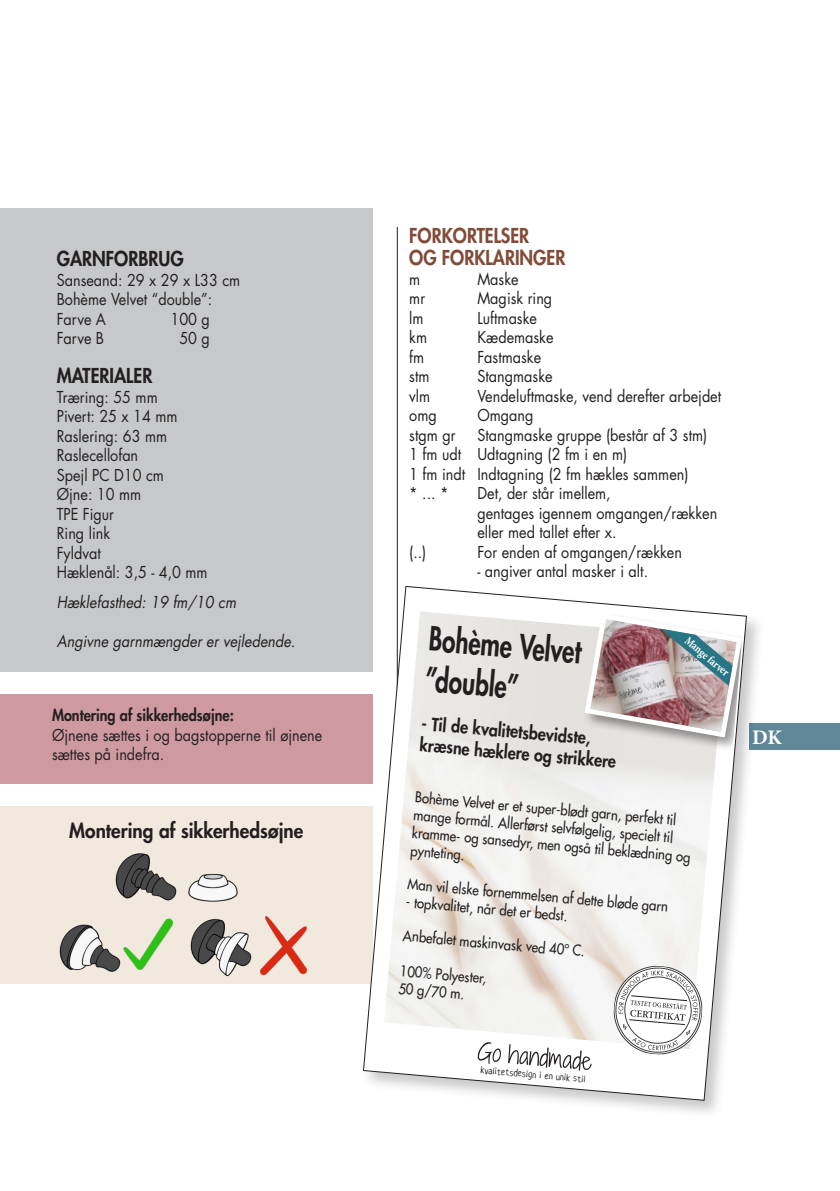
<style>
.page{position:relative;width:840px;height:1191px;background:#fff}
.page>*{position:absolute;margin:0;border:0;box-sizing:border-box;transform-origin:0 0}
.t1{font:800 32.4px/40.4px "Futura Std";color:#231f20;scale:.75 1}
.t2{font:700 20.6px "Minion Pro";color:#fff}
.t3{font:800 20px "Futura Std";color:#814b38;scale:.9 1}
.over_-_garnkort{font:800 20px "Futura Std";color:#231f20;scale:.95 1}
.over_-_garnkort-2{font:800 20px "Futura Std";color:#231f20;scale:.9 1}
.t4{font:800 17.8px/21.4px "Futura Std";color:#231f20;scale:.9 1}
.t5{font:16px/19.6px "Futura Std";color:#231f20;scale:.9 1}
.t6{font:italic 16px "Futura Std";color:#231f20;scale:.9 1}
.t7{font:800 16px "Futura Std";color:#231f20;scale:.9 1}
.t8{font:500 14.6px/17.8px "Futura Std";color:#231f20;scale:.9 1}
.t9{font:700 11.6px "Minion Pro";color:#fff;scale:.85 1}
.t10{font:9.8px "Neucha";color:#231f20}
</style>
<div class="page">
<hr style="left:397px;top:227px;width:1px;height:737px;background:#231f20">
<div style="left:748px;top:723px;width:91px;height:27px;background:#5f8798"></div>
<div style="left:0;top:693px;width:372px;height:90px;background:#ce9aa0"></div>
<div style="left:0;top:209px;width:372px;height:463px;background:#c7c8ca"></div>
<div style="left:0;top:807px;width:372px;height:177px;background:#f2e9de"></div>
<div style="left:361px;top:584px;width:403px;height:535px;background:#231f20;opacity:.24"></div>
<svg style="left:363px;top:586px;width:383px;height:514px"></svg>
<img style="left:115px;top:853px;width:123px;height:49px">
<img style="left:190px;top:916px;width:117px;height:61px">
<img style="left:59px;top:918px;width:115px;height:54px">
<p class="over_-_garnkort-2" style="left:57px;top:246px;width:142px">GARNFORBRUG</p>
<p class="t5" style="left:57px;top:270px;width:205px">Sanseand: 29 x 29 x L33 cm<br>Bohème Velvet “double”:<br>Farve A</p>
<p class="t5" style="left:170px;top:309px;width:45px">100 g</p>
<p class="t5" style="left:57px;top:328px;width:54px">Farve B</p>
<p class="t5" style="left:179px;top:328px;width:35px">50 g</p>
<p class="over_-_garnkort-2" style="left:57px;top:363px;width:108px">MATERIALER</p>
<p class="t5" style="left:57px;top:387px;width:114px">Træring: 55 mm</p>
<p class="t5" style="left:57px;top:406px;width:136px">Pivert: 25 x 14 mm<br>Raslering: 63 mm</p>
<p class="t5" style="left:57px;top:445px;width:121px">Raslecellofan<br>Spejl PC D10 cm<br>Øjne: 10 mm</p>
<p class="t5" style="left:57px;top:504px;width:65px">TPE Figur<br>Ring link</p>
<p class="t5" style="left:57px;top:543px;width:169px">Fyldvat<br>Hæklenål: 3,5 - 4,0 mm</p>
<p class="t6" style="left:57px;top:591px;width:201px">Hæklefasthed: 19 fm/10 cm</p>
<p class="t6" style="left:57px;top:630px;width:266px">Angivne garnmængder er vejledende.</p>
<p class="t7" style="left:52px;top:705px;width:203px">Montering af sikkerhedsøjne:</p>
<p class="t5" style="left:52px;top:725px;width:302px">Øjnene sættes i og bagstopperne til øjnene sættes på indefra.</p>
<p class="over_-_garnkort" style="left:69px;top:818px;width:248px">Montering af sikkerhedsøjne</p>
<p class="t3" style="left:409px;top:223px;width:135px">FORKORTELSER</p>
<p class="t3" style="left:409px;top:245px;width:175px">OG FORKLARINGER</p>
<p class="t5" style="left:409px;top:269px;width:14px">m</p>
<p class="t5" style="left:477px;top:269px;width:47px">Maske</p>
<p class="t5" style="left:409px;top:289px;width:19px">mr</p>
<p class="t5" style="left:477px;top:289px;width:85px">Magisk ring</p>
<p class="t5" style="left:409px;top:308px;width:17px">lm</p>
<p class="t5" style="left:477px;top:308px;width:68px">Luftmaske</p>
<p class="t5" style="left:409px;top:328px;width:21px">km</p>
<p class="t5" style="left:477px;top:328px;width:86px">Kædemaske</p>
<p class="t5" style="left:409px;top:347px;width:18px">fm</p>
<p class="t5" style="left:477px;top:347px;width:72px">Fastmaske</p>
<p class="t5" style="left:409px;top:367px;width:24px">stm</p>
<p class="t5" style="left:477px;top:367px;width:85px">Stangmaske</p>
<p class="t5" style="left:409px;top:386px;width:25px">vlm</p>
<p class="t5" style="left:477px;top:386px;width:272px">Vendeluftmaske, vend derefter arbejdet</p>
<p class="t5" style="left:409px;top:406px;width:32px">omg</p>
<p class="t5" style="left:477px;top:406px;width:64px">Omgang</p>
<p class="t5" style="left:409px;top:425px;width:53px">stgm gr</p>
<p class="t5" style="left:477px;top:425px;width:257px">Stangmaske gruppe (består af 3 stm)</p>
<p class="t5" style="left:409px;top:445px;width:244px">1 fm udt Udtagning (2 fm i en m)</p>
<p class="t5" style="left:409px;top:464px;width:311px">1 fm indt Indtagning (2 fm hækles sammen)</p>
<p class="t5" style="left:409px;top:484px;width:45px">* ... *</p>
<p class="t5" style="left:477px;top:484px;width:268px">Det, der står imellem,<br>gentages igennem omgangen/rækken eller med tallet efter x.</p>
<p class="t5" style="left:409px;top:542px;width:21px">(..)</p>
<p class="t5" style="left:477px;top:542px;width:229px">For enden af omgangen/rækken</p>
<p class="t5" style="left:477px;top:562px;width:191px">- angiver antal masker i alt.</p>
<p class="t1" style="left:430px;top:618px;width:205px;rotate:5deg">Bohème Velvet ”double”</p>
<p class="t4" style="left:422px;top:712px;width:220px;rotate:5deg">- Til de kvalitetsbevidste, kræsne hæklere og strikkere</p>
<p class="t8" style="left:416px;top:788px;width:312px;rotate:5deg">Bohème Velvet er et super-blødt garn, perfekt til mange formål. Allerførst selvfølgelig, specielt til kramme- og sansedyr, men også til beklædning og pynteting.</p>
<p class="t8" style="left:408px;top:875px;width:292px;rotate:5deg">Man vil elske fornemmelsen af dette bløde garn</p>
<p class="t9" style="left:691px;top:633px;width:65px;rotate:40deg">Mange farver</p>
<p class="t8" style="left:406px;top:892px;width:182px;rotate:5deg">- topkvalitet, når det er bedst.</p>
<p class="t8" style="left:403px;top:926px;width:204px;rotate:5deg">Anbefalet maskinvask ved 40º C.</p>
<p class="t8" style="left:400px;top:962px;width:98px;rotate:5deg">100% Polyester,<br>50 g/70 m.</p>
<p class="t2" style="left:751px;top:723px;width:31px">DK</p>
<p class="t10" style="left:481px;top:1064px;width:107px;rotate:5deg">kvalitetsdesign i en unik stil</p>
</div>
